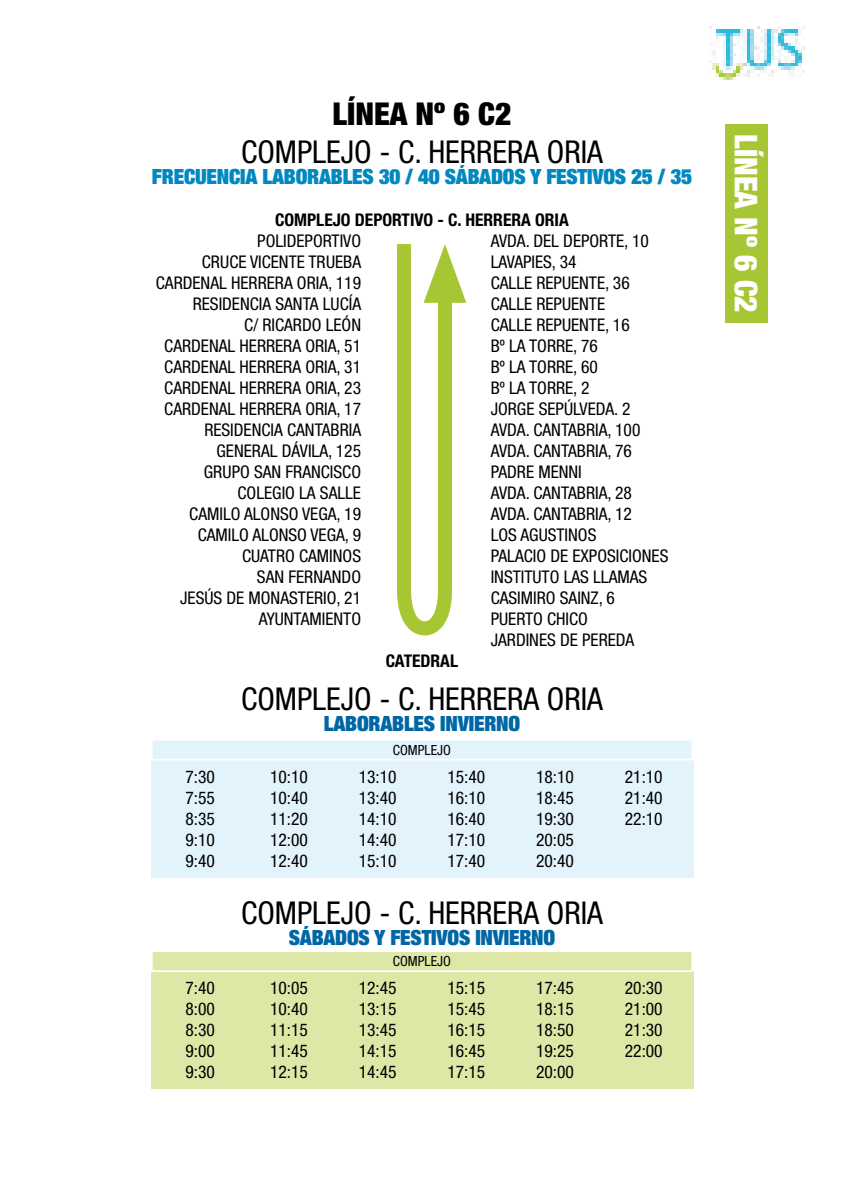
<style>
.page{position:relative;width:844px;height:1191px;background:#fff}
.page>*{position:absolute;margin:0;border:0;box-sizing:border-box;transform-origin:0 0}
.t1{font:condensed 31.5px "Helvetica Neue LT Std";color:#000}
.t2{font:900 condensed 31.5px "Helvetica Neue LT Std";color:#fff}
.t3{font:900 condensed 31.5px "Helvetica Neue LT Std";color:#000}
.t4{font:900 condensed 21px "Helvetica Neue LT Std";letter-spacing:-.01em;color:#0088bf}
.t5{font:900 condensed 21px "Helvetica Neue LT Std";letter-spacing:-.01em;color:#0067a4}
.t6{font:condensed 17.5px/21px "Helvetica Neue LT Std";color:#000;text-align:justify}
.t7{font:700 condensed 17.5px "Helvetica Neue LT Std";color:#000}
.t8{font:condensed 14px "Helvetica Neue LT Std";color:#000}
</style>
<div class="page">
<img style="left:709px;top:27px;width:95px;height:52px">
<div style="left:724px;top:124px;width:43px;height:199px;background:#a7c633"></div>
<div style="left:151px;top:760px;width:542px;height:118px;background:#e2f3fb"></div>
<div style="left:151px;top:971px;width:542px;height:117px;background:#dfe7a7"></div>
<svg style="left:396px;top:244px;width:70px;height:392px"></svg>
<div style="left:152px;top:739px;width:540px;height:20px;background:#e2f3fb"></div>
<svg style="left:152px;top:740px;width:1px;height:18px"></svg>
<svg style="left:691px;top:740px;width:1px;height:18px"></svg>
<hr style="left:151px;top:758px;width:542px;height:2px;background:#fff">
<hr style="left:151px;top:739px;width:542px;height:1px;background:#fff">
<div style="left:152px;top:951px;width:540px;height:20px;background:#dfe7a7"></div>
<svg style="left:152px;top:952px;width:1px;height:18px"></svg>
<svg style="left:691px;top:952px;width:1px;height:18px"></svg>
<hr style="left:151px;top:970px;width:542px;height:2px;background:#fff">
<hr style="left:151px;top:950px;width:542px;height:2px;background:#fff">
<h1 class="t3" style="left:332px;top:94px;width:180px">LÍNEA Nº 6 C2</h1>
<h1 class="t1" style="left:241px;top:133px;width:363px">COMPLEJO - C. HERRERA ORIA</h1>
<p class="t4" style="left:152px;top:163px;width:541px">FRECUENCIA LABORABLES 30 / 40 SÁBADOS Y FESTIVOS 25 / 35</p>
<p class="t7" style="left:275px;top:209px;width:295px">COMPLEJO DEPORTIVO - C. HERRERA ORIA</p>
<p class="t6" style="left:257px;top:230px;width:105px">POLIDEPORTIVO</p>
<p class="t6" style="left:490px;top:230px;width:160px">AVDA. DEL DEPORTE, 10</p>
<p class="t6" style="left:202px;top:251px;width:161px">CRUCE VICENTE TRUEBA</p>
<p class="t6" style="left:490px;top:251px;width:87px">LAVAPIES, 34</p>
<p class="t6" style="left:156px;top:272px;width:207px">CARDENAL HERRERA ORIA, 119</p>
<p class="t6" style="left:490px;top:272px;width:140px">CALLE REPUENTE, 36</p>
<p class="t6" style="left:193px;top:293px;width:170px">RESIDENCIA SANTA LUCÍA</p>
<p class="t6" style="left:490px;top:293px;width:116px">CALLE REPUENTE</p>
<p class="t6" style="left:244px;top:314px;width:118px">C/ RICARDO LEÓN</p>
<p class="t6" style="left:490px;top:314px;width:140px">CALLE REPUENTE, 16</p>
<p class="t6" style="left:164px;top:335px;width:198px">CARDENAL HERRERA ORIA, 51</p>
<p class="t6" style="left:490px;top:335px;width:109px">Bº LA TORRE, 76</p>
<p class="t6" style="left:164px;top:356px;width:198px">CARDENAL HERRERA ORIA, 31</p>
<p class="t6" style="left:490px;top:356px;width:109px">Bº LA TORRE, 60</p>
<p class="t6" style="left:164px;top:377px;width:198px">CARDENAL HERRERA ORIA, 23</p>
<p class="t6" style="left:490px;top:377px;width:100px">Bº LA TORRE, 2</p>
<p class="t6" style="left:164px;top:398px;width:198px">CARDENAL HERRERA ORIA, 17</p>
<p class="t6" style="left:490px;top:398px;width:141px">JORGE SEPÚLVEDA. 2</p>
<p class="t6" style="left:204px;top:419px;width:158px">RESIDENCIA CANTABRIA</p>
<p class="t6" style="left:490px;top:419px;width:151px">AVDA. CANTABRIA, 100</p>
<p class="t6" style="left:216px;top:440px;width:146px">GENERAL DÁVILA, 125</p>
<p class="t6" style="left:490px;top:440px;width:143px">AVDA. CANTABRIA, 76</p>
<p class="t6" style="left:204px;top:461px;width:159px">GRUPO SAN FRANCISCO</p>
<p class="t6" style="left:490px;top:461px;width:93px">PADRE MENNI</p>
<p class="t6" style="left:237px;top:482px;width:125px">COLEGIO LA SALLE</p>
<p class="t6" style="left:490px;top:482px;width:143px">AVDA. CANTABRIA, 28</p>
<p class="t6" style="left:189px;top:503px;width:173px">CAMILO ALONSO VEGA, 19</p>
<p class="t6" style="left:490px;top:503px;width:143px">AVDA. CANTABRIA, 12</p>
<p class="t6" style="left:198px;top:524px;width:165px">CAMILO ALONSO VEGA, 9</p>
<p class="t6" style="left:490px;top:524px;width:107px">LOS AGUSTINOS</p>
<p class="t6" style="left:242px;top:545px;width:120px">CUATRO CAMINOS</p>
<p class="t6" style="left:490px;top:545px;width:179px">PALACIO DE EXPOSICIONES</p>
<p class="t6" style="left:257px;top:566px;width:106px">SAN FERNANDO</p>
<p class="t6" style="left:490px;top:566px;width:158px">INSTITUTO LAS LLAMAS</p>
<p class="t6" style="left:180px;top:587px;width:182px">JESÚS DE MONASTERIO, 21</p>
<p class="t6" style="left:490px;top:587px;width:126px">CASIMIRO SAINZ, 6</p>
<p class="t6" style="left:259px;top:608px;width:104px">AYUNTAMIENTO</p>
<p class="t6" style="left:490px;top:608px;width:145px">PUERTO CHICO<br>JARDINES DE PEREDA</p>
<p class="t7" style="left:386px;top:650px;width:74px">CATEDRAL</p>
<h1 class="t1" style="left:241px;top:680px;width:363px">COMPLEJO - C. HERRERA ORIA</h1>
<p class="t5" style="left:324px;top:710px;width:198px">LABORABLES INVIERNO</p>
<p class="t8" style="left:393px;top:741px;width:60px">COMPLEJO</p>
<p class="t6" style="left:185px;top:766px;width:31px">7:30<br>7:55<br>8:35<br>9:10<br>9:40</p>
<p class="t6" style="left:270px;top:766px;width:39px">10:10<br>10:40<br>11:20<br>12:00<br>12:40</p>
<p class="t6" style="left:358px;top:766px;width:39px">13:10<br>13:40<br>14:10<br>14:40<br>15:10</p>
<p class="t6" style="left:447px;top:766px;width:39px">15:40<br>16:10<br>16:40<br>17:10<br>17:40</p>
<p class="t6" style="left:536px;top:766px;width:39px">18:10<br>18:45<br>19:30<br>20:05<br>20:40</p>
<p class="t6" style="left:624px;top:766px;width:39px">21:10<br>21:40<br>22:10</p>
<h1 class="t1" style="left:241px;top:894px;width:363px">COMPLEJO - C. HERRERA ORIA</h1>
<p class="t5" style="left:289px;top:923px;width:268px">SÁBADOS Y FESTIVOS INVIERNO</p>
<p class="t8" style="left:393px;top:953px;width:60px">COMPLEJO</p>
<p class="t6" style="left:185px;top:976px;width:31px">7:40<br>8:00<br>8:30<br>9:00<br>9:30</p>
<p class="t6" style="left:270px;top:976px;width:39px">10:05<br>10:40<br>11:15<br>11:45<br>12:15</p>
<p class="t6" style="left:358px;top:976px;width:39px">12:45<br>13:15<br>13:45<br>14:15<br>14:45</p>
<p class="t6" style="left:447px;top:976px;width:39px">15:15<br>15:45<br>16:15<br>16:45<br>17:15</p>
<p class="t6" style="left:536px;top:976px;width:39px">17:45<br>18:15<br>18:50<br>19:25<br>20:00</p>
<p class="t6" style="left:624px;top:976px;width:39px">20:30<br>21:00<br>21:30<br>22:00</p>
<h1 class="t2" style="left:765px;top:134px;width:180px;rotate:90deg">LÍNEA Nº 6 C2</h1>
</div>
